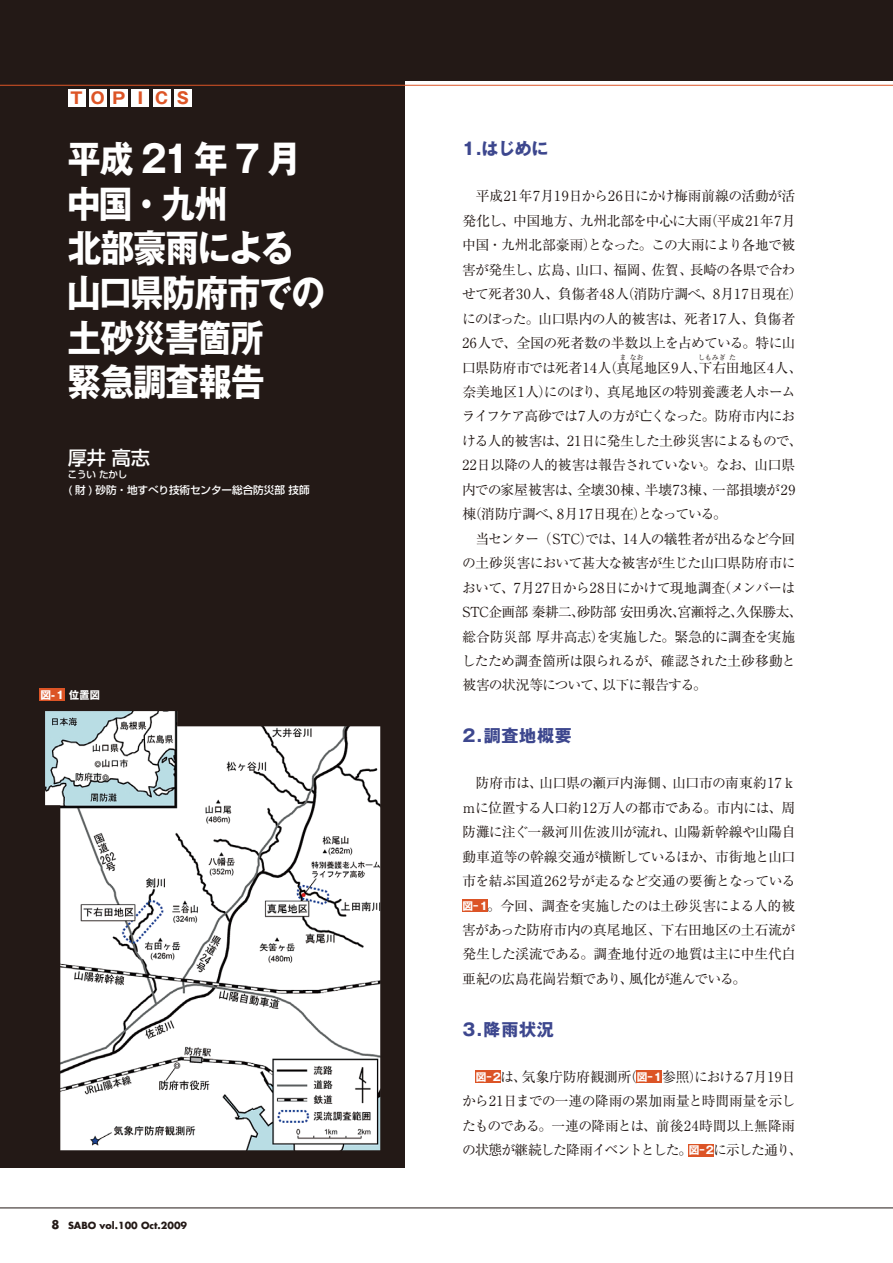
<style>
.page{position:relative;width:893px;height:1263px;background:#fff}
.page>*{position:absolute;margin:0;border:0;box-sizing:border-box;transform-origin:0 0}
.t1{font:700 37.2px/44.7px "Gothic MB101 Pro";letter-spacing:-.025em;color:#fff;scale:.9 1}
.t2{font:500 19.2px "Shin Go Pro";color:#fff}
.t3{font:700 16.95px "Gothic MB101 Pro";letter-spacing:.045em;color:#3d478e}
.t4{font:700 15.9px "Gothic MB101 Pro";color:#dc5426}
.t5{font:13.8px/24.5px "Ryumin Pro";letter-spacing:-.04em;color:#231916}
.t6{font:13.8px/24.5px "Ryumin Pro";letter-spacing:-.015em;color:#231916}
.t7{font:500 10.65px "Shin Go Pro";letter-spacing:-.01em;color:#fff}
.t8{font:700 10.65px "Gothic MB101 Pro";color:#fff}
.t9{font:700 9.6px "Futura";color:#231916}
.t10{font:500 9.6px "Shin Go Pro";letter-spacing:-.025em;color:#fff}
.t11{font:6.9px "Ryumin Pro";color:#231916}
.s1{font-family:"Gothic MB101 Pro";font-weight:700;font-size:10.65px;color:#fff}
</style>
<div class="page">
<div style="left:0;top:0;width:405px;height:1167px;background:#231916"></div>
<hr style="left:0;top:85px;width:893px;height:1px;background:#dc5426">
<div style="left:0;top:0;width:893px;height:81px;background:#231916"></div>
<div style="left:68px;top:89px;width:17px;height:17px;background:#fff"></div>
<div style="left:89px;top:89px;width:17px;height:17px;background:#fff"></div>
<div style="left:111px;top:89px;width:17px;height:17px;background:#fff"></div>
<div style="left:132px;top:89px;width:17px;height:17px;background:#fff"></div>
<div style="left:153px;top:89px;width:17px;height:17px;background:#fff"></div>
<div style="left:174px;top:89px;width:17px;height:17px;background:#fff"></div>
<div style="left:462px;top:899px;width:26px;height:13px;background:#dc5426"></div>
<div style="left:476px;top:1070px;width:25px;height:13px;background:#dc5426"></div>
<div style="left:637px;top:1070px;width:25px;height:13px;background:#dc5426"></div>
<div style="left:689px;top:1144px;width:25px;height:13px;background:#dc5426"></div>
<div style="left:40px;top:688px;width:25px;height:13px;background:#dc5426"></div>
<img style="left:45px;top:711px;width:335px;height:439px">
<hr style="left:0;top:1208px;width:893px;height:1px;background:#231916">
<p class="t4" style="left:70px;top:85px;width:120px">TOP I CS</p>
<h1 class="t1" style="left:67px;top:132px;width:288px">平成21年7月中国・九州<br>北部豪雨による山口県防府市での土砂災害箇所<br>緊急調査報告</h1>
<h2 class="t2" style="left:68px;top:442px;width:83px">厚井 高志</h2>
<p class="t10" style="left:68px;top:466px;width:61px">こうい たかし</p>
<p class="t7" style="left:68px;top:482px;width:243px">( 財 ) 砂防・地すべり技術センター総合防災部 技師</p>
<p class="t8" style="left:40px;top:686px;width:61px">図-1 位置図</p>
<p class="t9" style="left:68px;top:1218px;width:121px">SABO vol.100 Oct.2009</p>
<p class="t3" style="left:462px;top:135px;width:88px">1.はじめに</p>
<p class="t6" style="left:462px;top:183px;width:342px">　平成21年7月19日から26日にかけ梅雨前線の活動が活発化し、中国地方、九州北部を中心に大雨（平成21年7月中国・九州北部豪雨）となった。この大雨により各地で被害が発生し、広島、山口、福岡、佐賀、長崎の各県で合わせて死者30人、負傷者48人（消防庁調べ、8月17日現在）にのぼった。山口県内の人的被害は、死者17人、負傷者<br>26人で、全国の死者数の半数以上を占めている。特に山口県防府市では死者14人（真尾地区9人、下右田地区4人、</p>
<p class="t11" style="left:620px;top:352px;width:8px">ま</p>
<p class="t11" style="left:630px;top:352px;width:15px">なお</p>
<p class="t11" style="left:698px;top:352px;width:29px">しもみぎ</p>
<p class="t11" style="left:729px;top:352px;width:8px">た</p>
<p class="t5" style="left:462px;top:379px;width:342px">奈美地区1人）にのぼり、真尾地区の特別養護老人ホームライフケア高砂では7人の方が亡くなった。防府市内における人的被害は、21日に発生した土砂災害によるもので、<br>22日以降の人的被害は報告されていない。なお、山口県内での家屋被害は、全壊30棟、半壊73棟、一部損壊が29棟（消防庁調べ、8月17日現在）となっている。<br>　当センター（STC）では、14人の犠牲者が出るなど今回の土砂災害において甚大な被害が生じた山口県防府市において、7月27日から28日にかけて現地調査（メンバーは<br>STC企画部 秦耕二、砂防部 安田勇次、宮瀬将之、久保勝太、総合防災部 厚井高志）を実施した。緊急的に調査を実施したため調査箇所は限られるが、確認された土砂移動と被害の状況等について、以下に報告する。</p>
<p class="t3" style="left:462px;top:722px;width:111px">2.調査地概要</p>
<p class="t5" style="left:462px;top:770px;width:335px;text-align:justify">　防府市は、山口県の瀬戸内海側、山口市の南東約17ｋｍに位置する人口約12万人の都市である。市内には、周防灘に注ぐ一級河川佐波川が流れ、山陽新幹線や山陽自動車道等の幹線交通が横断しているほか、市街地と山口市を結ぶ国道262号が走るなど交通の要衝となっている<span class="s1">図-1</span>。今回、調査を実施したのは土砂災害による人的被害があった防府市内の真尾地区、下右田地区の土石流が発生した渓流である。調査地付近の地質は主に中生代白亜紀の広島花崗岩類であり、風化が進んでいる。</p>
<p class="t3" style="left:462px;top:1015px;width:93px">3.降雨状況</p>
<p class="t5" style="left:462px;top:1063px;width:342px;text-align:center"><span class="s1">図-2</span>は、気象庁防府観測所（<span class="s1">図-1</span>参照）における7月19日<br>から21日までの一連の降雨の累加雨量と時間雨量を示したものである。一連の降雨とは、前後24時間以上無降雨の状態が継続した降雨イベントとした。<span class="s1">図- 2</span>に示した通り、</p>
</div>
